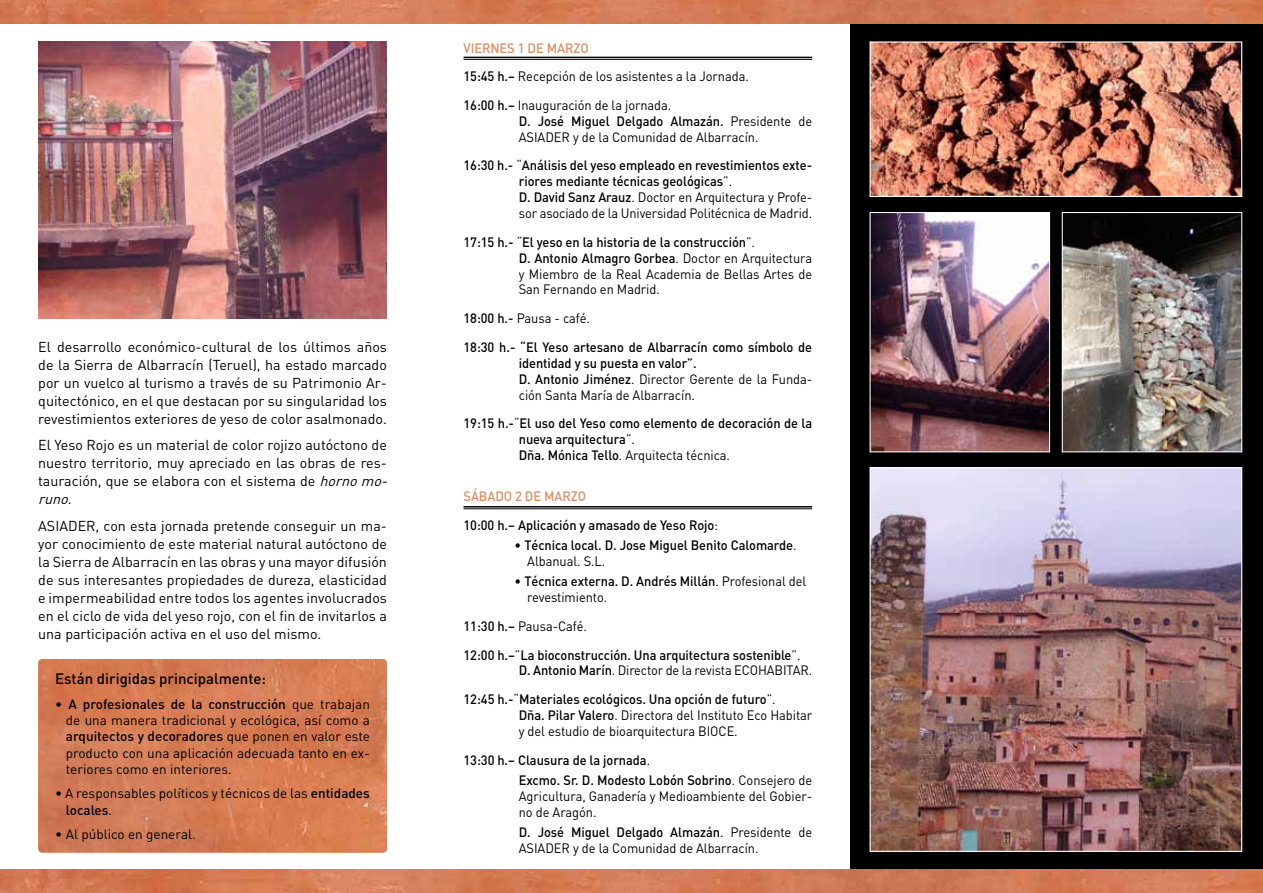
<style>
.page{position:relative;width:1263px;height:893px;background:#fff}
.page>*{position:absolute;margin:0;border:0;box-sizing:border-box;transform-origin:0 0}
.t1{font:500 15px "DIN";color:#000}
.t2{font:14.25px/18px "DIN";color:#000;text-align:justify}
.t3{font:500 13.5px/15.9px "DIN";letter-spacing:-.005em;color:#000;scale:.95 1}
.t4{font:13.5px/15.9px "DIN";letter-spacing:-.005em;color:#000;scale:.95 1}
.t5{font:13.5px/16.2px "DIN";letter-spacing:-.005em;color:#000;text-align:justify}
.s1{font-style:italic}
.s2{font-weight:500}
.s3{font-weight:500;color:#dd8d65}
.s4{font-weight:400}
.s5{color:#dd8d65}
</style>
<div class="page">
<div style="left:850px;top:9px;width:413px;height:876px;background:#000"></div>
<img style="left:38px;top:659px;width:349px;height:194px">
<img style="left:0;top:870px;width:1263px;height:23px">
<img style="left:0;top:0;width:1263px;height:23px">
<img style="left:38px;top:41px;width:349px;height:278px">
<img style="left:871px;top:469px;width:369px;height:381px">
<div style="left:869px;top:467px;width:373px;height:385px;border:1px solid #fff"></div>
<img style="left:871px;top:43px;width:369px;height:152px">
<div style="left:869px;top:41px;width:373px;height:156px;border:1px solid #fff"></div>
<hr style="left:463px;top:57px;width:349px;height:1px;background:#000">
<hr style="left:463px;top:59px;width:349px;height:1px;background:#000">
<hr style="left:463px;top:506px;width:349px;height:1px;background:#000">
<hr style="left:463px;top:508px;width:349px;height:1px;background:#000">
<img style="left:871px;top:214px;width:177px;height:236px">
<div style="left:869px;top:212px;width:181px;height:240px;border:1px solid #fff"></div>
<img style="left:1064px;top:214px;width:176px;height:236px">
<div style="left:1062px;top:212px;width:180px;height:240px;border:1px solid #fff"></div>
<p class="t2" style="left:38px;top:337px;width:350px">El desarrollo económico-cultural de los últimos años de la Sierra de Albarracín (Teruel), ha estado marcado por un vuelco al turismo a través de su Patrimonio Ar&shy;quitectónico, en el que destacan por su singularidad los revestimientos exteriores de yeso de color asalmonado.</p>
<p class="t2" style="left:38px;top:436px;width:355px;text-align:left">El Yeso Rojo es un material de color rojizo autóctono de nuestro territorio, muy apreciado en las obras de res&shy;tauración, que se elabora con el sistema de <span class="s1">hornomo&shy;runo</span>.</p>
<p class="t2" style="left:38px;top:516px;width:350px">ASIADER, con esta jornada pretende conseguir un ma&shy;yor conocimiento de este material natural autóctono de la Sierra de Albarracín en las obras y una mayor difusión de sus interesantes propiedades de dureza, elasticidad e impermeabilidad entre todos los agentes involucrados en el ciclo de vida del yeso rojo, con el fin de invitarlos a una participación activa en el uso del mismo.</p>
<p class="t1" style="left:55px;top:669px;width:212px">Están dirigidas principalmente:</p>
<p class="t5" style="left:66px;top:696px;width:306px;text-indent:-11px">• <span class="s2">A profesionales de la construcción</span> que trabajan de una manera tradicional y ecológica, así como a <span class="s2">arquitectos y decoradores</span> que ponen en valor este producto con una aplicación adecuada tanto en ex&shy;teriores como en interiores.</p>
<p class="t5" style="left:66px;top:785px;width:306px;text-indent:-11px">• A responsables políticos y técnicos de las <span class="s2">entidades locales</span>.</p>
<p class="t5" style="left:55px;top:826px;width:142px">• Al público en general.</p>
<p class="t4" style="left:463px;top:33px;width:302px;line-height:28.7px"><span class="s3">VIERNES 1 DE MARZO<br></span><span class="s2">15:45 h.–</span> Recepción de los asistentes a la Jornada.<br><span class="s2">16:00 h.–</span> Inauguración de la jornada.</p>
<p class="t4" style="left:519px;top:113px;width:310px"><span class="s2">D. José Miguel Delgado Almazán.</span> Presidente de<br>ASIADER y de la Comunidad de Albarracín.</p>
<p class="t3" style="left:519px;top:157px;width:310px;text-indent:-55px">16:30 h.- <span class="s4">“</span>Análisis del yeso empleado en revestimientos exte&shy;riores mediante técnicas geológicas<span class="s4">”.<br></span>D. David Sanz Arauz<span class="s4">. Doctor en Arquitectura y Profe&shy;sor asociado de la Universidad Politécnica de Madrid.</span></p>
<p class="t4" style="left:519px;top:234px;width:310px;text-indent:-55px"><span class="s2">17:15 h.-</span> “<span class="s2">El yeso en la historia de la construcción</span>”.<br><span class="s2">D. Antonio Almagro Gorbea</span>. Doctor en Arquitectura y Miembro de la Real Academia de Bellas Artes de San Fernando en Madrid.</p>
<p class="t3" style="left:463px;top:303px;width:369px;line-height:28.7px">18:00 h.- <span class="s4">Pausa - café.<br></span>18:30 h.- “El Yeso artesano de Albarracín como símbolo de</p>
<p class="t4" style="left:519px;top:355px;width:310px"><span class="s2">identidad y su puesta en valor”.<br>D. Antonio Jiménez</span>. Director Gerente de la Funda&shy;ción Santa María de Albarracín.</p>
<p class="t3" style="left:519px;top:415px;width:310px;text-indent:-55px">19:15 h.-<span class="s4">“</span>El uso del Yeso como elemento de decoración de la nueva arquitectura<span class="s4">”.<br></span>Dña. Mónica Tello<span class="s4">. Arquitecta técnica.</span></p>
<p class="t3" style="left:463px;top:482px;width:269px;line-height:28.7px"><span class="s5">SÁBADO 2 DE MARZO<br></span>10:00 h.– Aplicación y amasado de Yeso Rojo<span class="s4">:</span></p>
<p class="t3" style="left:527px;top:537px;width:285px;text-indent:-13px"><span class="s4">•</span> Técnica local. D. Jose Miguel Benito Calomarde<span class="s4">.<br>Albanual. S.L.</span></p>
<p class="t4" style="left:527px;top:573px;width:295px;text-indent:-13px">• <span class="s2">Técnica externa. D. Andrés Millán</span>. Profesional del revestimiento.</p>
<p class="t3" style="left:463px;top:611px;width:356px;line-height:28.7px">11:30 h.– <span class="s4">Pausa-Café.<br></span>12:00 h.–<span class="s4">”</span>La bioconstrucción. Una arquitectura sostenible<span class="s4">”.</span></p>
<p class="t3" style="left:463px;top:656px;width:369px;line-height:28.7px;text-indent:55px">D. Antonio Marín<span class="s4">. Director de la revista ECOHABITAR.<br></span>12:45 h.-<span class="s4">“</span>Materiales ecológicos. Una opción de futuro<span class="s4">”.</span></p>
<p class="t4" style="left:519px;top:707px;width:310px"><span class="s2">Dña. Pilar Valero</span>. Directora del Instituto Eco Habitar y del estudio de bioarquitectura BIOCE.</p>
<p class="t3" style="left:519px;top:749px;width:310px;line-height:20.1px;text-indent:-55px">13:30 h.– Clausura de la jornada<span class="s4">.<br></span>Excmo. Sr. D. Modesto Lobón Sobrino<span class="s4">. Consejero de</span></p>
<p class="t4" style="left:519px;top:787px;width:310px">Agricultura, Ganadería y Medioambiente del Gobier&shy;no de Aragón.</p>
<p class="t4" style="left:519px;top:824px;width:310px"><span class="s2">D. José Miguel Delgado Almazán</span>. Presidente de<br>ASIADER y de la Comunidad de Albarracín.</p>
</div>
